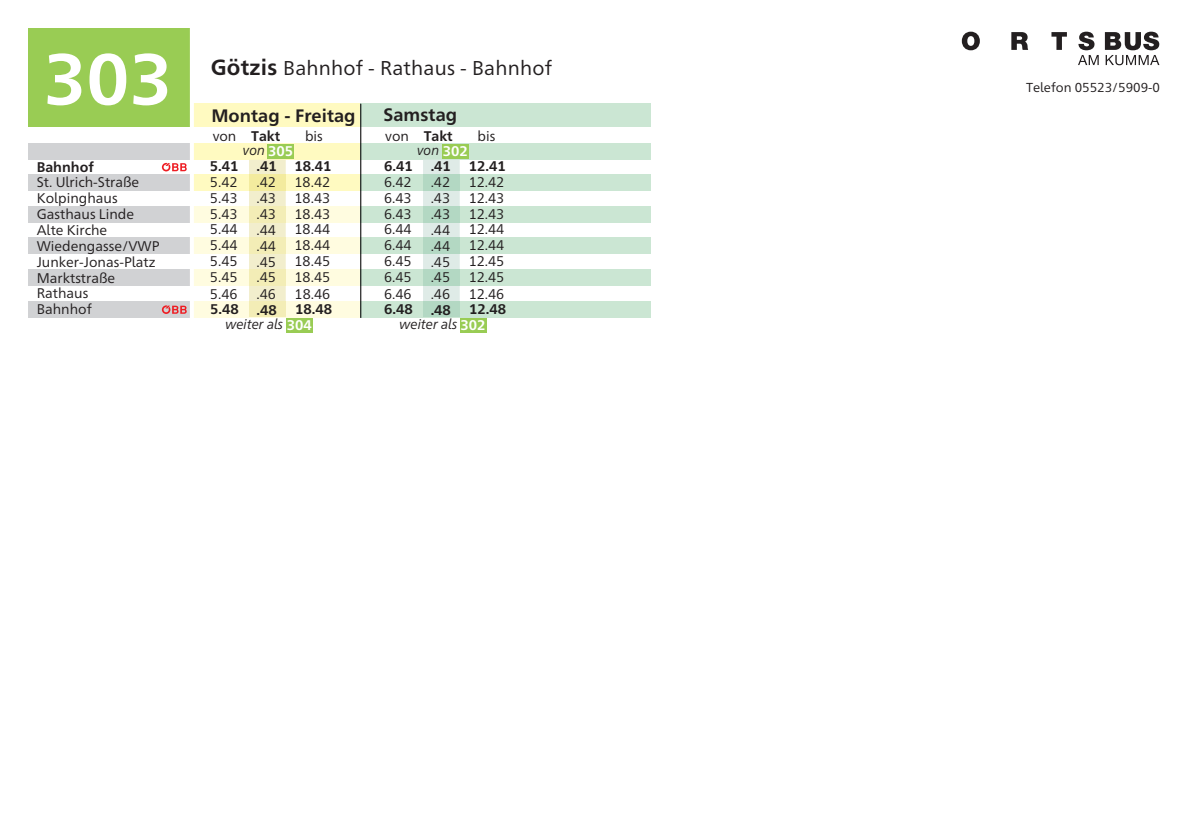
<style>
.page{position:relative;width:1191px;height:840px;background:#fff}
.page>*{position:absolute;margin:0;border:0;box-sizing:border-box;transform-origin:0 0}
.t1{font:700 82.6px "Neue Frutiger 1450 for VV";color:#fff}
.t2{font:700 72px "Neue Frutiger 1450 for VV";color:#fff}
.t3{font:20px "Neue Frutiger 1450 for VV";letter-spacing:.01em;color:#231f20}
.t4{font:700 18px "Neue Frutiger 1450 for VV";letter-spacing:.005em;color:#231f20}
.t5{font:14px/16px "Neue Frutiger 1450 for VV";color:#231f20}
.t6{font:700 14px "Neue Frutiger 1450 for VV";color:#231f20}
.t7{font:italic 14px "Neue Frutiger 1450 for VV";color:#231f20;scale:.95 1}
.t8{font:13px "Neue Frutiger 1450 for VV";color:#231f20}
.s1{font-weight:700;font-size:22px}
.s2{font-weight:400}
.s3{font-weight:700;font-style:normal;color:#fff}
.s4{font-weight:700}
</style>
<div class="page">
<svg style="left:28px;top:103px;width:622px;height:215px"></svg>
<div style="left:28px;top:28px;width:163px;height:99px;background:#99cc54"></div>
<div style="left:191px;top:104px;width:170px;height:23px;background:#fffac1"></div>
<div style="left:192px;top:206px;width:169px;height:16px;background:#fffce0"></div>
<div style="left:192px;top:238px;width:169px;height:16px;background:#fffce0"></div>
<div style="left:192px;top:269px;width:169px;height:16px;background:#fffce0"></div>
<div style="left:192px;top:301px;width:169px;height:16px;background:#fffce0"></div>
<div style="left:192px;top:174px;width:169px;height:16px;background:#fffac1"></div>
<div style="left:192px;top:143px;width:169px;height:16px;background:#fffac1"></div>
<div style="left:28px;top:206px;width:162px;height:16px;background:#d1d2d4"></div>
<div style="left:28px;top:238px;width:162px;height:16px;background:#d1d2d4"></div>
<div style="left:28px;top:269px;width:162px;height:16px;background:#d1d2d4"></div>
<div style="left:28px;top:301px;width:162px;height:16px;background:#d1d2d4"></div>
<div style="left:28px;top:174px;width:162px;height:16px;background:#d1d2d4"></div>
<div style="left:28px;top:143px;width:162px;height:16px;background:#d1d2d4"></div>
<div style="left:360px;top:206px;width:290px;height:16px;background:#cbe6d3"></div>
<div style="left:360px;top:174px;width:290px;height:16px;background:#cbe6d3"></div>
<div style="left:360px;top:143px;width:290px;height:16px;background:#cbe6d3"></div>
<div style="left:360px;top:238px;width:290px;height:16px;background:#cbe6d3"></div>
<div style="left:360px;top:269px;width:290px;height:16px;background:#cbe6d3"></div>
<div style="left:360px;top:301px;width:290px;height:16px;background:#cbe6d3"></div>
<div style="left:360px;top:103px;width:290px;height:23px;background:#cbe6d3"></div>
<hr style="left:360px;top:104px;width:1px;height:214px;background:#000001">
<svg style="left:249px;top:160px;width:37px;height:141px"></svg>
<div style="left:249px;top:206px;width:37px;height:16px;background:#f3edb6"></div>
<div style="left:249px;top:238px;width:37px;height:16px;background:#f3edb6"></div>
<div style="left:249px;top:269px;width:37px;height:16px;background:#f3edb6"></div>
<div style="left:249px;top:301px;width:37px;height:16px;background:#f3edb6"></div>
<div style="left:249px;top:174px;width:37px;height:16px;background:#f3eb9e"></div>
<div style="left:423px;top:159px;width:37px;height:142px;background:#dfebe7"></div>
<div style="left:423px;top:206px;width:37px;height:16px;background:#b3d8c3"></div>
<div style="left:423px;top:174px;width:37px;height:16px;background:#b3d8c3"></div>
<div style="left:423px;top:238px;width:37px;height:16px;background:#b3d8c3"></div>
<div style="left:423px;top:269px;width:37px;height:16px;background:#b3d8c3"></div>
<div style="left:423px;top:301px;width:37px;height:16px;background:#b3d8c3"></div>
<hr style="left:190px;top:28px;width:4px;height:332px;background:#fff">
<div style="left:286px;top:318px;width:27px;height:15px;background:#99cc54"></div>
<div style="left:268px;top:144px;width:26px;height:15px;background:#99cc54"></div>
<div style="left:442px;top:144px;width:27px;height:15px;background:#99cc54"></div>
<div style="left:460px;top:318px;width:27px;height:15px;background:#99cc54"></div>
<svg style="left:162px;top:305px;width:25px;height:9px"></svg>
<svg style="left:162px;top:163px;width:25px;height:8px"></svg>
<svg style="left:961px;top:32px;width:19px;height:18px"></svg>
<svg style="left:1011px;top:32px;width:17px;height:18px"></svg>
<svg style="left:1051px;top:32px;width:16px;height:18px"></svg>
<svg style="left:1078px;top:32px;width:20px;height:33px"></svg>
<svg style="left:1104px;top:32px;width:55px;height:33px"></svg>
<p class="t1" style="left:80px;top:11px;width:51px">3</p>
<p class="t2" style="left:44px;top:27px;width:130px">303</p>
<p class="t6" style="left:37px;top:156px;width:59px">Bahnhof</p>
<p class="t3" style="left:211px;top:53px;width:343px"><span class="s1">Götzis</span> Bahnhof - Rathaus - Bahnhof</p>
<p class="t4" style="left:211px;top:103px;width:146px">Montag - Freitag</p>
<p class="t4" style="left:383px;top:101px;width:75px">Samstag</p>
<p class="t6" style="left:213px;top:126px;width:69px"><span class="s2">von</span> Takt</p>
<p class="t5" style="left:305px;top:127px;width:19px">bis</p>
<p class="t6" style="left:385px;top:126px;width:69px"><span class="s2">von</span> Takt</p>
<p class="t5" style="left:477px;top:127px;width:19px">bis</p>
<p class="t7" style="left:243px;top:140px;width:54px">von <span class="s3">305</span></p>
<p class="t7" style="left:417px;top:140px;width:55px">von <span class="s3">302</span></p>
<p class="t6" style="left:210px;top:156px;width:30px">5.41</p>
<p class="t6" style="left:256px;top:156px;width:22px">.41</p>
<p class="t6" style="left:294px;top:156px;width:39px">18.41</p>
<p class="t6" style="left:384px;top:156px;width:30px">6.41</p>
<p class="t6" style="left:431px;top:156px;width:22px">.41</p>
<p class="t6" style="left:469px;top:156px;width:39px">12.41</p>
<p class="t5" style="left:37px;top:173px;width:104px">St. Ulrich-Straße</p>
<p class="t5" style="left:210px;top:173px;width:29px">5.42</p>
<p class="t5" style="left:256px;top:173px;width:21px">.42</p>
<p class="t5" style="left:294px;top:173px;width:37px">18.42</p>
<p class="t5" style="left:384px;top:173px;width:29px">6.42</p>
<p class="t5" style="left:431px;top:173px;width:21px">.42</p>
<p class="t5" style="left:469px;top:173px;width:37px">12.42</p>
<p class="t5" style="left:37px;top:189px;width:82px">Kolpinghaus</p>
<p class="t5" style="left:210px;top:189px;width:29px">5.43</p>
<p class="t5" style="left:256px;top:189px;width:21px">.43</p>
<p class="t5" style="left:294px;top:189px;width:37px">18.43</p>
<p class="t5" style="left:384px;top:189px;width:29px">6.43</p>
<p class="t5" style="left:431px;top:189px;width:21px">.43</p>
<p class="t5" style="left:469px;top:189px;width:37px">12.43</p>
<p class="t5" style="left:37px;top:205px;width:99px">Gasthaus Linde</p>
<p class="t5" style="left:210px;top:204px;width:29px">5.43</p>
<p class="t5" style="left:256px;top:205px;width:21px">.43</p>
<p class="t5" style="left:294px;top:204px;width:37px">18.43</p>
<p class="t5" style="left:384px;top:204px;width:29px">6.43</p>
<p class="t5" style="left:431px;top:205px;width:21px">.43</p>
<p class="t5" style="left:469px;top:204px;width:37px">12.43</p>
<p class="t5" style="left:37px;top:221px;width:72px">Alte Kirche</p>
<p class="t5" style="left:210px;top:220px;width:29px">5.44</p>
<p class="t5" style="left:256px;top:221px;width:21px">.44</p>
<p class="t5" style="left:294px;top:220px;width:37px">18.44</p>
<p class="t5" style="left:384px;top:220px;width:29px">6.44</p>
<p class="t5" style="left:431px;top:221px;width:21px">.44</p>
<p class="t5" style="left:469px;top:220px;width:37px">12.44</p>
<p class="t5" style="left:37px;top:237px;width:124px">Wiedengasse/VWP</p>
<p class="t5" style="left:210px;top:236px;width:29px">5.44</p>
<p class="t5" style="left:256px;top:237px;width:21px">.44</p>
<p class="t5" style="left:294px;top:236px;width:37px">18.44</p>
<p class="t5" style="left:384px;top:236px;width:29px">6.44</p>
<p class="t5" style="left:431px;top:237px;width:21px">.44</p>
<p class="t5" style="left:469px;top:236px;width:37px">12.44</p>
<p class="t5" style="left:37px;top:252px;width:120px">Junker-Jonas-Platz</p>
<p class="t5" style="left:210px;top:252px;width:29px">5.45</p>
<p class="t5" style="left:256px;top:252px;width:21px">.45</p>
<p class="t5" style="left:294px;top:252px;width:37px">18.45</p>
<p class="t5" style="left:384px;top:252px;width:29px">6.45</p>
<p class="t5" style="left:431px;top:252px;width:21px">.45</p>
<p class="t5" style="left:469px;top:252px;width:37px">12.45</p>
<p class="t5" style="left:37px;top:268px;width:80px">Marktstraße</p>
<p class="t5" style="left:210px;top:268px;width:29px">5.45</p>
<p class="t5" style="left:256px;top:268px;width:21px">.45</p>
<p class="t5" style="left:294px;top:268px;width:37px">18.45</p>
<p class="t5" style="left:384px;top:268px;width:29px">6.45</p>
<p class="t5" style="left:431px;top:268px;width:21px">.45</p>
<p class="t5" style="left:469px;top:268px;width:37px">12.45</p>
<p class="t5" style="left:37px;top:284px;width:57px">Rathaus<br>Bahnhof</p>
<p class="t5" style="left:210px;top:284px;width:30px">5.46<br><span class="s4">5.48</span></p>
<p class="t5" style="left:256px;top:285px;width:22px">.46 <span class="s4">.48</span></p>
<p class="t5" style="left:295px;top:284px;width:39px">18.46<br><span class="s4">18.48</span></p>
<p class="t5" style="left:384px;top:284px;width:30px">6.46<br><span class="s4">6.48</span></p>
<p class="t5" style="left:431px;top:285px;width:22px">.46 <span class="s4">.48</span></p>
<p class="t5" style="left:469px;top:284px;width:39px">12.46<br><span class="s4">12.48</span></p>
<p class="t7" style="left:225px;top:314px;width:93px">weiter als <span class="s3">304</span></p>
<p class="t7" style="left:399px;top:314px;width:92px">weiter als <span class="s3">302</span></p>
<p class="t8" style="left:1026px;top:78px;width:135px">Telefon 05523/5909-0</p>
</div>
